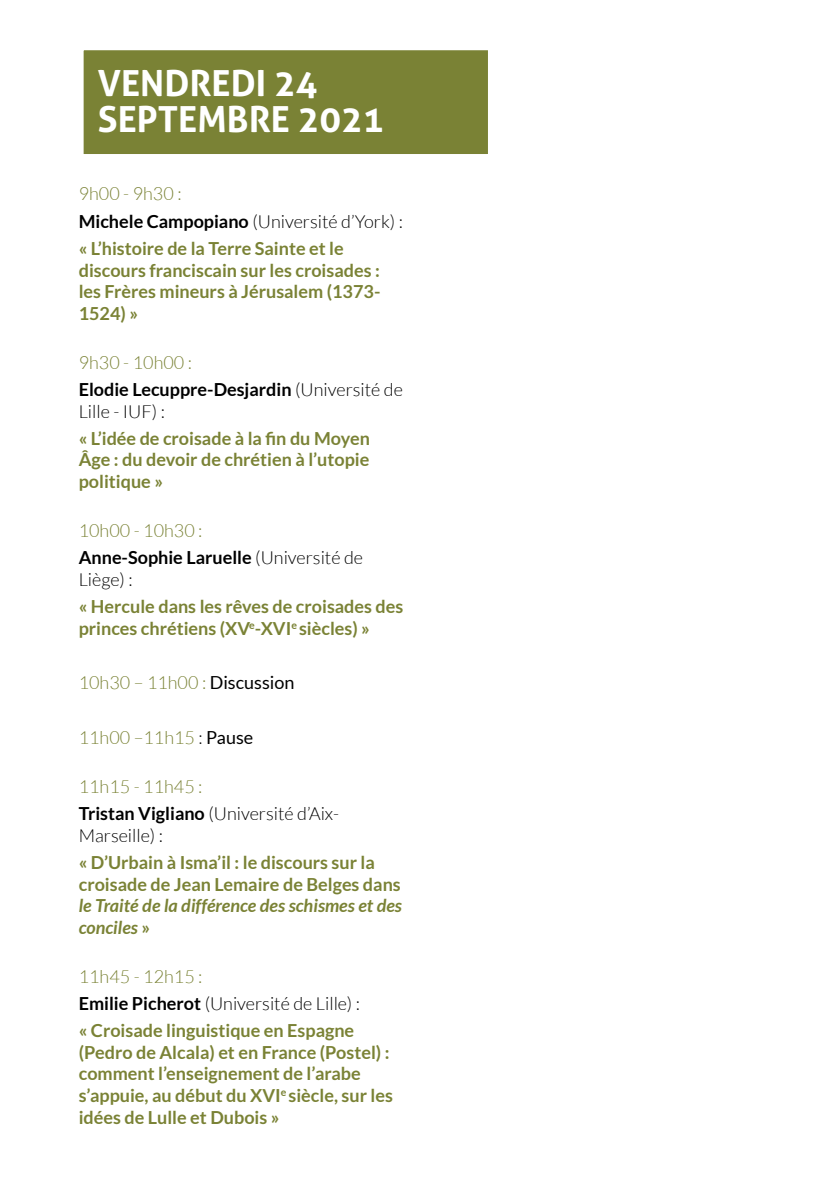
<style>
.page{position:relative;width:840px;height:1191px;background:#fff}
.page>*{position:absolute;margin:0;border:0;box-sizing:border-box;transform-origin:0 0}
.t1{font:700 36px/36px "Aller";color:#fff}
.t2{font:700 18px/21.6px "Lato";color:#7a8235}
.t3{font:700 18px/27.2px "Lato";color:#000}
.t4{font:300 18px/27.2px "Lato";color:#000}
.t5{font:italic 700 18px/21.6px "Lato";color:#7a8235}
.t6{font:300 18px "Lato";color:#7a8235}
.s1{font-weight:300}
.s2{color:#000}
.s3{font-weight:300;color:#000}
.s4{font-weight:300;color:#7a8235}
.s5{font-weight:400;color:#000}
.s6{color:#7a8235}
.s7{font-weight:700}
.s8{font-style:normal}
</style>
<div class="page">
<div style="left:79px;top:45px;width:413px;height:114px;background:#7a8235;border:5px solid #fff"></div>
<h1 class="t1" style="left:98px;top:65px;width:288px">VENDREDI 24<br>SEPTEMBRE 2021</h1>
<p class="t2" style="left:79px;top:180px;width:326px;line-height:27.2px"><span class="s1">9h00 - 9h30 :<br></span><span class="s2">Michele Campopiano</span> <span class="s3">(Université d’York) : </span>« L’histoire de la Terre Sainte et le</p>
<p class="t2" style="left:79px;top:259px;width:303px;text-align:justify">discours franciscain sur les croisades : les Frères mineurs à Jérusalem (1373- 1524) »</p>
<p class="t3" style="left:79px;top:348px;width:325px"><span class="s4">9h30 - 10h00 :<br></span>Elodie Lecuppre-Desjardin <span class="s1">(Université de</span></p>
<p class="t4" style="left:79px;top:397px;width:88px">Lille - IUF) :</p>
<p class="t2" style="left:79px;top:427px;width:292px;text-align:justify">« L’idée de croisade à la fin du Moyen Âge : du devoir de chrétien à l’utopie politique »</p>
<p class="t3" style="left:79px;top:516px;width:286px"><span class="s4">10h00 - 10h30 :<br></span>Anne-Sophie Laruelle <span class="s1">(Université de</span></p>
<p class="t4" style="left:79px;top:566px;width:55px">Liège) :</p>
<p class="t2" style="left:79px;top:595px;width:326px">« Hercule dans les rêves de croisades des princes chrétiens (XV<sup>e</sup>-XVI<sup>e</sup> siècles) »</p>
<p class="t6" style="left:79px;top:673px;width:217px">10h30 – 11h00 : <span class="s5">Discussion</span></p>
<p class="t6" style="left:79px;top:727px;width:176px">11h00 –11h15 <span class="s2">:</span> <span class="s5">Pause</span></p>
<p class="t4" style="left:79px;top:772px;width:262px"><span class="s6">11h15 - 11h45 :<br></span><span class="s7">Tristan Vigliano</span> (Université d’Aix-</p>
<p class="t4" style="left:79px;top:821px;width:86px">Marseille) :</p>
<p class="t2" style="left:79px;top:851px;width:323px">« D’Urbain à Isma’il : le discours sur la croisade de Jean Lemaire de Belges dans</p>
<p class="t5" style="left:79px;top:895px;width:324px">le Traité de la différence des schismes et des conciles <span class="s8">»</span></p>
<p class="t2" style="left:79px;top:962px;width:283px;line-height:27.2px"><span class="s1">11h45 - 12h15 :<br></span><span class="s2">Emilie Picherot</span> <span class="s3">(Université de Lille) : </span>« Croisade linguistique en Espagne</p>
<p class="t2" style="left:79px;top:1041px;width:315px">(Pedro de Alcala) et en France (Postel) : comment l’enseignement de l’arabe s’appuie, au début du XVI<sup>e</sup> siècle, sur les idées de Lulle et Dubois »</p>
</div>
